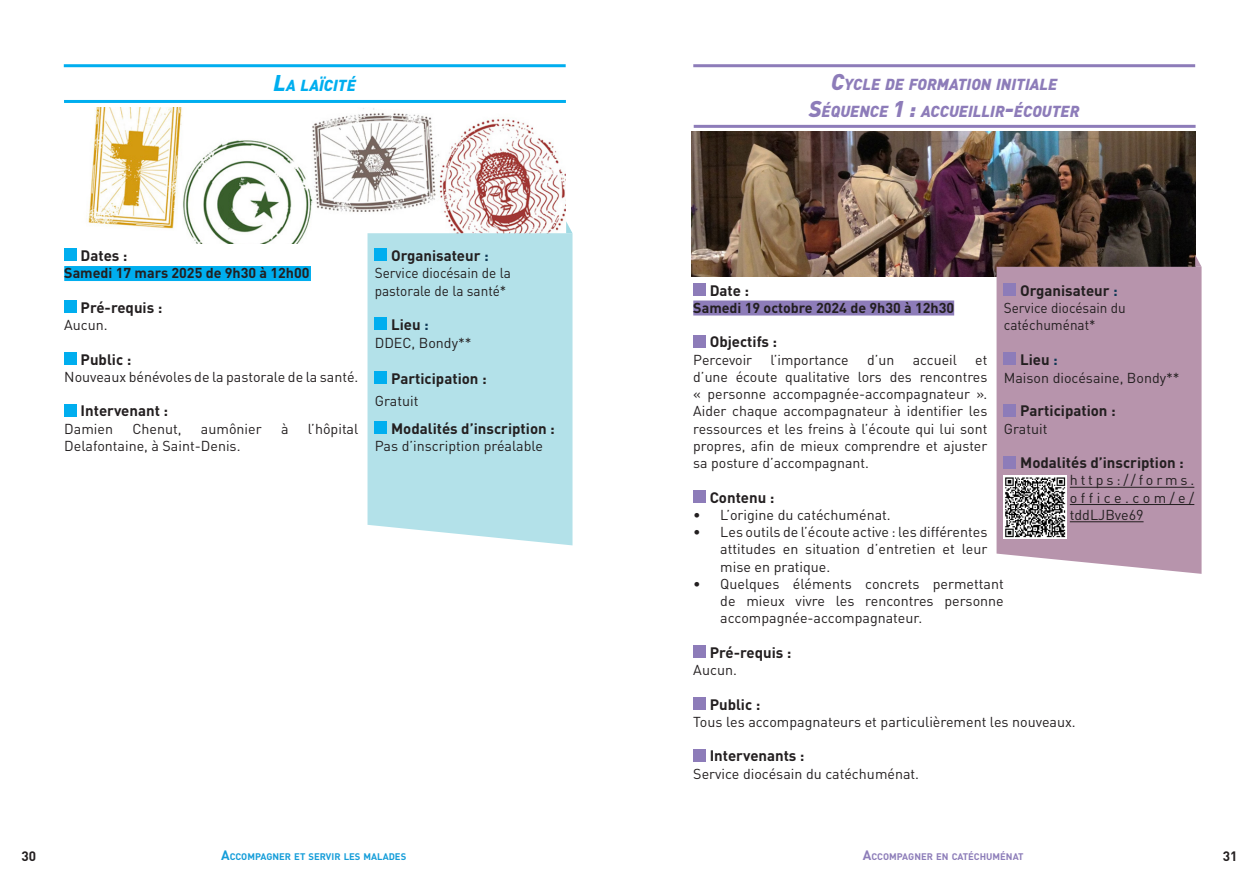
<style>
.page{position:relative;width:1259px;height:893px;background:#fff}
.page>*{position:absolute;margin:0;border:0;box-sizing:border-box;transform-origin:0 0}
.t1{font:italic 900 15.75px "DIN Pro";color:#8d7cb9}
.t2{font:italic 900 15.75px "DIN Pro";color:#00aeef}
.Intertitre{font:700 15px "DIN Pro";color:#231f20}
.Intertitre-2{font:14.25px/17.2px "DIN Pro";color:#231f20;text-align:justify}
.t3{font:700 14.25px "DIN Pro";color:#231f20}
.Intertitre-3{font:14.25px/17.2px "DIN Pro";color:#231f20;scale:.95 1}
.t4{font:700 13.5px "DIN Pro";color:#231f20}
.t5{font:700 9.45px "DIN Pro";color:#149dd9}
.t6{font:700 9.45px "DIN Pro";color:#8d7db9}
.s1{font-size:22.5px}
.s2{color:#0d3755}
.s3{font-size:13.5px}
</style>
<div class="page">
<hr style="left:64px;top:64px;width:502px;height:3px;background:#00aeef">
<hr style="left:64px;top:100px;width:502px;height:3px;background:#00aeef">
<img style="left:88px;top:108px;width:477px;height:136px">
<div style="left:64px;top:249px;width:12px;height:12px;background:#00aeef"></div>
<div style="left:64px;top:266px;width:247px;height:15px;background:#00aeef"></div>
<div style="left:64px;top:301px;width:12px;height:12px;background:#00aeef"></div>
<div style="left:64px;top:352px;width:12px;height:12px;background:#00aeef"></div>
<div style="left:64px;top:404px;width:12px;height:12px;background:#00aeef"></div>
<div style="left:367px;top:233px;width:205px;height:312px;background:#b3e1e9"></div>
<div style="left:375px;top:249px;width:12px;height:12px;background:#00aeef"></div>
<div style="left:375px;top:318px;width:12px;height:12px;background:#00aeef"></div>
<div style="left:375px;top:372px;width:12px;height:12px;background:#00aeef"></div>
<div style="left:375px;top:422px;width:12px;height:12px;background:#00aeef"></div>
<svg style="left:566px;top:221px;width:6px;height:12px"></svg>
<hr style="left:693px;top:64px;width:502px;height:3px;background:#8d7cb9">
<hr style="left:693px;top:125px;width:502px;height:3px;background:#8d7cb9">
<img style="left:691px;top:132px;width:504px;height:144px">
<div style="left:693px;top:283px;width:12px;height:13px;background:#8d7cb9"></div>
<div style="left:693px;top:301px;width:261px;height:15px;background:#8d7cb9"></div>
<div style="left:693px;top:335px;width:12px;height:12px;background:#8d7cb9"></div>
<div style="left:693px;top:490px;width:12px;height:12px;background:#8d7cb9"></div>
<div style="left:693px;top:646px;width:12px;height:12px;background:#8d7cb9"></div>
<div style="left:693px;top:697px;width:12px;height:13px;background:#8d7cb9"></div>
<div style="left:693px;top:749px;width:12px;height:12px;background:#8d7cb9"></div>
<div style="left:996px;top:267px;width:205px;height:307px;background:#b794ac"></div>
<hr style="left:1069px;top:487px;width:125px;height:1px;background:#231f20">
<hr style="left:1069px;top:504px;width:125px;height:1px;background:#231f20">
<hr style="left:1069px;top:521px;width:74px;height:1px;background:#231f20">
<div style="left:1003px;top:283px;width:13px;height:13px;background:#8d7cb9"></div>
<div style="left:1003px;top:352px;width:13px;height:12px;background:#8d7cb9"></div>
<div style="left:1003px;top:404px;width:13px;height:12px;background:#8d7cb9"></div>
<div style="left:1003px;top:456px;width:13px;height:12px;background:#8d7cb9"></div>
<svg style="left:1195px;top:255px;width:6px;height:12px"></svg>
<img style="left:1003px;top:475px;width:63px;height:63px">
<p class="t2" style="left:274px;top:72px;width:84px"><span class="s1">L</span>A LAÏCITÉ</p>
<p class="Intertitre" style="left:81px;top:243px;width:48px">Dates :</p>
<p class="t3" style="left:116px;top:261px;width:183px">6 janvier 2023 de 9h30 à 12h</p>
<p class="Intertitre" style="left:81px;top:295px;width:83px">Pré-requis :</p>
<p class="Intertitre-2" style="left:64px;top:315px;width:45px">Aucun.</p>
<p class="Intertitre" style="left:81px;top:347px;width:52px">Public :</p>
<p class="Intertitre-2" style="left:64px;top:367px;width:296px">Nouveaux bénévoles de la pastorale de la santé.</p>
<p class="Intertitre" style="left:81px;top:398px;width:89px">Intervenant :</p>
<p class="Intertitre-2" style="left:64px;top:418px;width:50px">Damien</p>
<p class="Intertitre-2" style="left:132px;top:418px;width:51px">Chenut,</p>
<p class="Intertitre-2" style="left:201px;top:418px;width:62px">aumônier</p>
<p class="Intertitre-2" style="left:281px;top:418px;width:9px">à</p>
<p class="Intertitre-2" style="left:308px;top:418px;width:52px">l’hôpital</p>
<p class="Intertitre-2" style="left:64px;top:436px;width:178px">Delafontaine, à Saint-Denis.</p>
<p class="t3" style="left:64px;top:261px;width:247px">Samedi 17 mars 2025 de 9h30 à 12h00</p>
<p class="Intertitre" style="left:391px;top:243px;width:99px">Organisateur <span class="s2">:</span></p>
<p class="Intertitre-3" style="left:375px;top:263px;width:145px">Service diocésain de la pastorale de la santé*</p>
<p class="Intertitre" style="left:391px;top:312px;width:39px">Lieu <span class="s2">:</span></p>
<p class="Intertitre-2" style="left:375px;top:333px;width:98px">DDEC, Bondy**</p>
<p class="Intertitre" style="left:391px;top:366px;width:97px">Participation :</p>
<p class="Intertitre-2" style="left:375px;top:390px;width:45px">Gratuit</p>
<p class="Intertitre" style="left:391px;top:416px;width:165px">Modalités d’inscription :</p>
<p class="Intertitre-2" style="left:375px;top:436px;width:170px">Pas d’inscription préalable</p>
<p class="t1" style="left:831px;top:71px;width:228px"><span class="s1">C</span>YCLE DE FORMATION INITIALE</p>
<p class="t1" style="left:809px;top:98px;width:272px"><span class="s1">S</span>ÉQUENCE <span class="s1">1 :</span> ACCUEILLIR<span class="s1">-</span>ÉCOUTER</p>
<p class="Intertitre" style="left:1020px;top:278px;width:99px">Organisateur <span class="s2">:</span></p>
<p class="Intertitre-3" style="left:1003px;top:298px;width:130px">Service diocésain du catéchuménat*</p>
<p class="Intertitre" style="left:1020px;top:347px;width:39px">Lieu <span class="s2">:</span></p>
<p class="Intertitre-2" style="left:1003px;top:367px;width:177px">Maison diocésaine, Bondy**</p>
<p class="Intertitre" style="left:1020px;top:398px;width:97px">Participation :</p>
<p class="Intertitre-2" style="left:1003px;top:418px;width:45px">Gratuit</p>
<p class="Intertitre" style="left:1020px;top:450px;width:165px">Modalités d’inscription :</p>
<p class="Intertitre-2" style="left:1069px;top:470px;width:126px">https://forms. office.com/e/ tddLJBve69</p>
<p class="Intertitre" style="left:709px;top:278px;width:41px">Date :</p>
<p class="t3" style="left:693px;top:296px;width:262px">Samedi 19 octobre 2024 de 9h30 à 12h30</p>
<p class="t3" style="left:839px;top:296px;width:9px">3</p>
<p class="t3" style="left:869px;top:296px;width:86px">14h30 à 17h3</p>
<p class="Intertitre" style="left:709px;top:329px;width:69px">Objectifs :</p>
<p class="Intertitre-2" style="left:693px;top:349px;width:60px">Percevoir</p>
<p class="Intertitre-2" style="left:770px;top:349px;width:80px">l’importance</p>
<p class="Intertitre-2" style="left:867px;top:349px;width:29px">d’un</p>
<p class="Intertitre-2" style="left:912px;top:349px;width:46px">accueil</p>
<p class="Intertitre-2" style="left:693px;top:349px;width:296px;text-indent:282px">et d’une écoute qualitative lors des rencontres « personne accompagnée-accompagnateur ».<br>Aider chaque accompagnateur à identifier les ressources et les freins à l’écoute qui lui sont propres, afin de mieux comprendre et ajuster sa posture d’accompagnant.</p>
<p class="Intertitre" style="left:709px;top:485px;width:66px">Contenu :</p>
<p class="Intertitre-2" style="left:693px;top:505px;width:199px">• L’origine du catéchuménat.</p>
<p class="Intertitre-2" style="left:720px;top:522px;width:269px;text-indent:-27px">• Les outils de l’écoute active : les différentes attitudes en situation d’entretien et leur mise en pratique.</p>
<p class="Intertitre-2" style="left:720px;top:574px;width:285px;text-indent:-27px">• Quelques éléments concrets permettant de mieux vivre les rencontres personne accompagnée-accompagnateur.</p>
<p class="Intertitre" style="left:709px;top:640px;width:83px">Pré-requis :</p>
<p class="Intertitre-2" style="left:693px;top:660px;width:45px">Aucun.</p>
<p class="Intertitre" style="left:709px;top:692px;width:52px">Public :</p>
<p class="Intertitre-2" style="left:693px;top:712px;width:384px">Tous les accompagnateurs et particulièrement les nouveaux.</p>
<p class="Intertitre" style="left:709px;top:743px;width:96px">Intervenants :</p>
<p class="Intertitre-2" style="left:693px;top:763px;width:227px">Service diocésain du catéchuménat.</p>
<p class="t5" style="left:221px;top:849px;width:187px"><span class="s3">A</span>CCOMPAGNER ET SERVIR LES MALADES</p>
<p class="t6" style="left:863px;top:849px;width:162px"><span class="s3">A</span>CCOMPAGNER EN CATÉCHUMÉNAT</p>
<p class="t4" style="left:21px;top:845px;width:16px">30</p>
<p class="t4" style="left:1223px;top:845px;width:16px">31</p>
</div>
